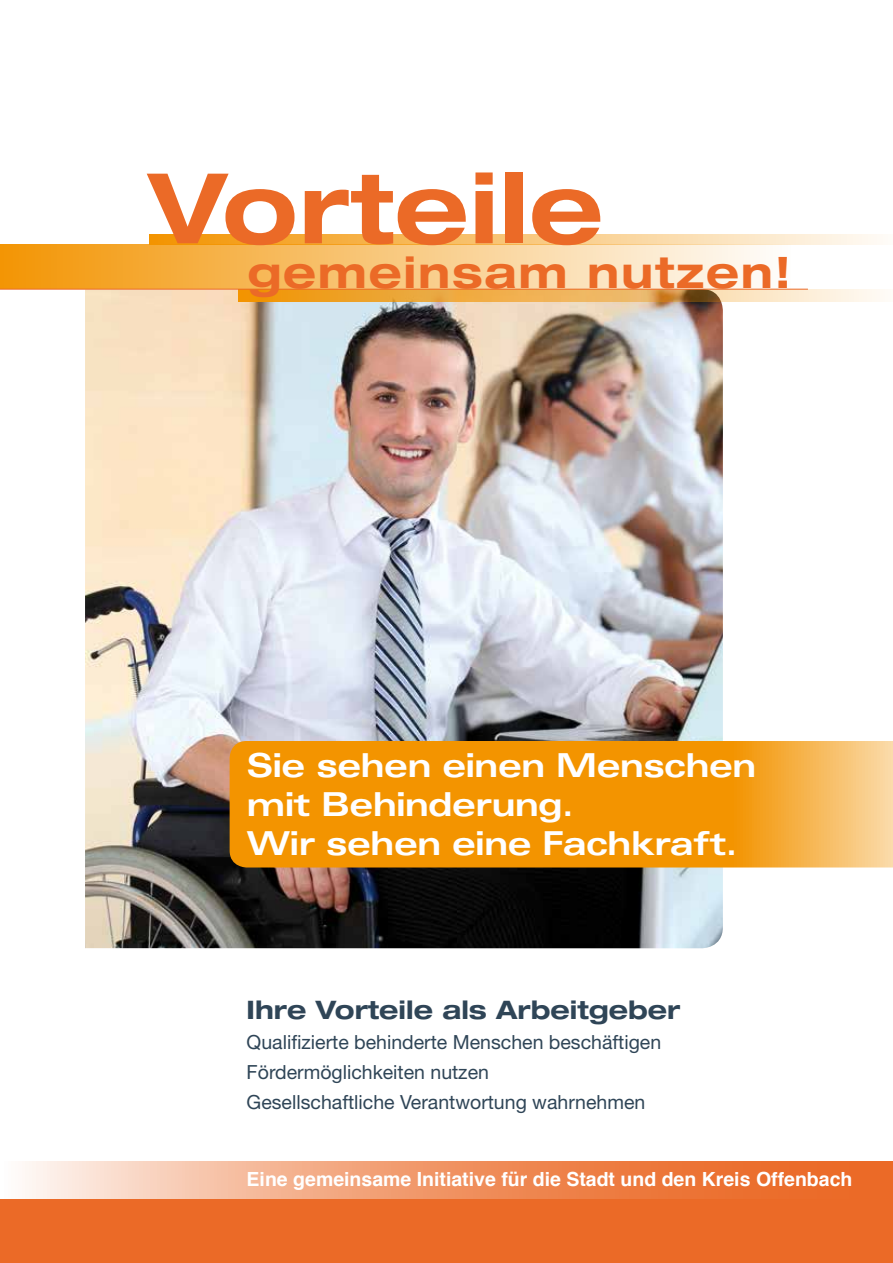
<style>
.page{position:relative;width:893px;height:1263px;background:#fff}
.page>*{position:absolute;margin:0;border:0;box-sizing:border-box;transform-origin:0 0}
.t1{font:700 expanded 97.5px "Helvetica Neue";letter-spacing:.01em;color:#eb6a27}
.t2{font:700 expanded 43.5px "Helvetica Neue";letter-spacing:.04em;color:#eb6a27}
.t3{font:700 expanded 33px/39px "Univers";letter-spacing:-.03em;color:#fff}
.t4{font:700 expanded 25.5px "Helvetica Neue";color:#2f4557}
.t5{font:19.5px/30px "Helvetica Neue";color:#2f4557}
.t6{font:700 19.5px "Helvetica";color:#fff}
</style>
<div class="page">
<div style="left:0;top:244px;width:791px;height:45px;background:linear-gradient(to right,#f39504,#fefefd)"></div>
<svg style="left:149px;top:234px;width:731px;height:10px;background:#f8c67a"></svg>
<div style="left:0;top:1199px;width:893px;height:64px;background:#eb6a27"></div>
<img style="left:85px;top:290px;width:638px;height:658px">
<svg style="left:238px;top:289px;width:645px;height:13px;background:#e9b463"></svg>
<hr style="left:0;top:289px;width:808px;height:1px;background:#eb6a27">
<svg style="left:230px;top:741px;width:663px;height:126px;background:#f39c14"></svg>
<svg style="left:25px;top:1161px;width:868px;height:38px;background:#f19b6f"></svg>
<h1 class="t1" style="left:149px;top:147px;width:456px">Vorteile</h1>
<h2 class="t2" style="left:248px;top:245px;width:545px">gemeinsam nutzen!</h2>
<h3 class="t3" style="left:247px;top:745px;width:511px">Sie sehen einen Menschen mit Behinderung.<br>Wir sehen eine Fachkraft.</h3>
<h3 class="t4" style="left:247px;top:994px;width:435px">Ihre Vorteile als Arbeitgeber</h3>
<p class="t5" style="left:247px;top:1027px;width:416px">Qualifizierte behinderte Menschen beschäftigen<br>Fördermöglichkeiten nutzen<br>Gesellschaftliche Verantwortung wahrnehmen</p>
<p class="t6" style="left:247px;top:1163px;width:607px">Eine gemeinsame Initiative für die Stadt und den Kreis Offenbach</p>
</div>
